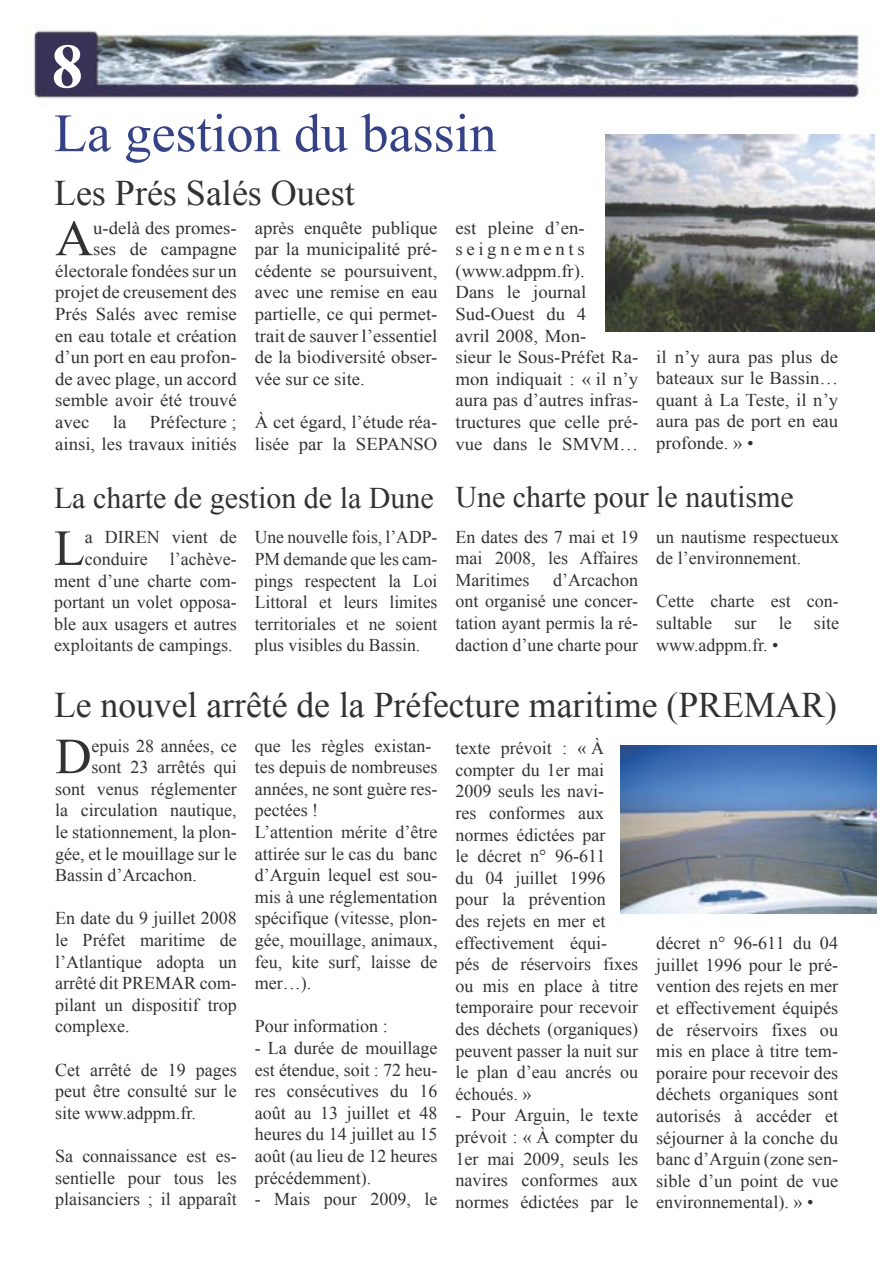
<style>
.page{position:relative;width:893px;height:1263px;background:#fff}
.page>*{position:absolute;margin:0;border:0;box-sizing:border-box;transform-origin:0 0}
.t1{font:700 63px "Times New Roman";color:#fff}
.t2{font:54px "Times New Roman";color:#364286}
.t3{font:50.55px "Times New Roman";color:#323235}
.t4{font:50.55px "Times New Roman";color:#323235;scale:1.04 1}
.t5{font:36px "Times New Roman";color:#323235}
.t6{font:30px "Times New Roman";color:#323235}
.t7{font:18px/21.6px "Times New Roman";color:#323235;text-align:justify}
.t8{font:18px/21.6px "Times New Roman";color:#323235;text-align:justify;scale:1.04 1}
</style>
<div class="page">
<img style="left:33px;top:25px;width:844px;height:889px">
<img style="left:621px;top:745px;width:256px;height:168px">
<img style="left:606px;top:134px;width:268px;height:198px">
<h1 class="t1" style="left:52px;top:23px;width:33px">8</h1>
<h2 class="t2" style="left:54px;top:97px;width:444px">La gestion du bassin</h2>
<h3 class="t5" style="left:54px;top:169px;width:302px">Les Prés Salés Ouest</h3>
<h3 class="t4" style="left:55px;top:204px;width:38px">A</h3>
<p class="t8" style="left:93px;top:216px;width:139px">u-delà des promes-</p>
<p class="t8" style="left:255px;top:216px;width:177px">après enquête publique par la municipalité pré&shy;cédente se poursuivent, avec une remise en eau partielle, ce qui permet&shy;trait de sauver l’essentiel de la biodiversité obser&shy;vée sur ce site.</p>
<p class="t8" style="left:255px;top:411px;width:177px">À cet égard, l’étude réa&shy;lisée par la SEPANSO</p>
<p class="t8" style="left:455px;top:216px;width:177px;text-align:left">est pleine d’en&shy;seignements (www.adppm.fr).<br>Dans le journal<br>Sud-Ouest du 4<br>avril 2008, Mon-<br>sieur le Sous-Préfet Ra&shy;mon indiquait : « il n’y aura pas d’autres infras&shy;tructures que celle pré&shy;vue dans le SMVM…</p>
<p class="t8" style="left:93px;top:238px;width:139px">ses de campagne</p>
<p class="t8" style="left:55px;top:260px;width:176px">électorale fondées sur un</p>
<p class="t8" style="left:55px;top:281px;width:176px">projet de creusement des</p>
<p class="t8" style="left:55px;top:303px;width:176px">Prés Salés avec remise</p>
<p class="t8" style="left:55px;top:324px;width:176px">en eau totale et création</p>
<p class="t8" style="left:55px;top:346px;width:176px">d’un port en eau profon-</p>
<p class="t8" style="left:55px;top:368px;width:176px">de avec plage, un accord</p>
<p class="t8" style="left:55px;top:389px;width:176px">semble avoir été trouvé</p>
<p class="t8" style="left:55px;top:411px;width:34px">avec</p>
<p class="t8" style="left:113px;top:411px;width:14px">la</p>
<p class="t8" style="left:55px;top:411px;width:176px;text-align:right">Préfecture ;<br>ainsi, les travaux initiés</p>
<p class="t8" style="left:656px;top:345px;width:177px">il n’y aura pas plus de bateaux sur le Bassin… quant à La Teste, il n’y aura pas de port en eau profonde. » •</p>
<h3 class="t6" style="left:54px;top:477px;width:381px">La charte de gestion de la Dune</h3>
<h3 class="t3" style="left:54px;top:514px;width:32px">L</h3>
<p class="t7" style="left:54px;top:526px;width:184px;text-align:right">a DIREN vient de conduire l’achève&shy;ment d’une charte com&shy;portant un volet opposa&shy;ble aux usagers et autres exploitants de campings.</p>
<p class="t7" style="left:255px;top:526px;width:184px">Une nouvelle fois, l’ADP-PM demande que les cam&shy;pings respectent la Loi Littoral et leurs limites territoriales et ne soient plus visibles du Bassin.</p>
<h3 class="t6" style="left:455px;top:477px;width:340px">Une charte pour le nautisme</h3>
<p class="t7" style="left:455px;top:525px;width:184px">En dates des 7 mai et 19 mai 2008, les Affaires Maritimes</p>
<p class="t7" style="left:656px;top:525px;width:184px">un nautisme respectueux de l’environnement.</p>
<p class="t7" style="left:656px;top:590px;width:184px">Cette charte est con&shy;sultable sur le site www.adppm.fr. •</p>
<p class="t7" style="left:455px;top:569px;width:184px;text-indent:98px">d’Arcachon ont organisé une concer&shy;tation ayant permis la ré&shy;daction d’une charte pour</p>
<h3 class="t5" style="left:54px;top:681px;width:784px">Le nouvel arrêté de la Préfecture maritime (PREMAR)</h3>
<h3 class="t3" style="left:55px;top:722px;width:38px">D</h3>
<p class="t7" style="left:92px;top:734px;width:147px">epuis 28 années, ce</p>
<p class="t7" style="left:92px;top:756px;width:147px">sont 23 arrêtés qui</p>
<p class="t7" style="left:55px;top:778px;width:183px">sont venus réglementer</p>
<p class="t7" style="left:55px;top:799px;width:183px">la circulation nautique,</p>
<p class="t7" style="left:55px;top:821px;width:183px">le stationnement, la plon-</p>
<p class="t7" style="left:55px;top:842px;width:183px">gée, et le mouillage sur le</p>
<p class="t7" style="left:55px;top:864px;width:143px">Bassin d’Arcachon.</p>
<p class="t7" style="left:55px;top:907px;width:183px">En date du 9 juillet 2008 le Préfet maritime de l’Atlantique adopta un arrêté dit PREMAR com&shy;pilant un dispositif trop complexe.</p>
<p class="t7" style="left:55px;top:1058px;width:183px">Cet arrêté de 19 pages peut être consulté sur le site www.adppm.fr.</p>
<p class="t7" style="left:55px;top:1145px;width:183px">Sa connaissance est es&shy;sentielle pour tous les plaisanciers ; il apparaît</p>
<p class="t7" style="left:255px;top:734px;width:184px;text-align:left">que les règles existan&shy;tes depuis de nombreuses années, ne sont guère res&shy;pectées !<br>L’attention mérite d’être attirée sur le cas du banc d’Arguin lequel est sou&shy;mis à une réglementation spécifique (vitesse, plon&shy;gée, mouillage, animaux, feu, kite surf, laisse de mer…).</p>
<p class="t7" style="left:255px;top:1015px;width:135px">Pour information :</p>
<p class="t7" style="left:255px;top:1037px;width:184px">- La durée de mouillage est étendue, soit : 72 heu&shy;res consécutives du 16 août au 13 juillet et 48 heures du 14 juillet au 15 août (au lieu de 12 heures précédemment).</p>
<p class="t7" style="left:255px;top:1188px;width:184px">- Mais pour 2009, le</p>
<p class="t7" style="left:455px;top:737px;width:184px;text-align:left">texte prévoit : « À compter du 1er mai<br>2009 seuls les navi-<br>res conformes aux normes édictées par<br>le décret n° 96-611<br>du 04 juillet 1996 pour la prévention<br>des rejets en mer et effectivement équi-<br>pés de réservoirs fixes ou mis en place à titre temporaire pour recevoir des déchets (organiques) peuvent passer la nuit sur le plan d’eau ancrés ou échoués. »</p>
<p class="t7" style="left:455px;top:1104px;width:184px">- Pour Arguin, le texte prévoit : « À compter du 1er mai 2009, seuls les navires conformes aux normes édictées par le</p>
<p class="t7" style="left:656px;top:932px;width:183px">décret n° 96-611 du 04 juillet 1996 pour le pré&shy;vention des rejets en mer et effectivement équipés de réservoirs fixes ou mis en place à titre tem&shy;poraire pour recevoir des déchets organiques sont autorisés à accéder et séjourner à la conche du banc d’Arguin (zone sen&shy;sible d’un point de vue environnemental). » •</p>
</div>
